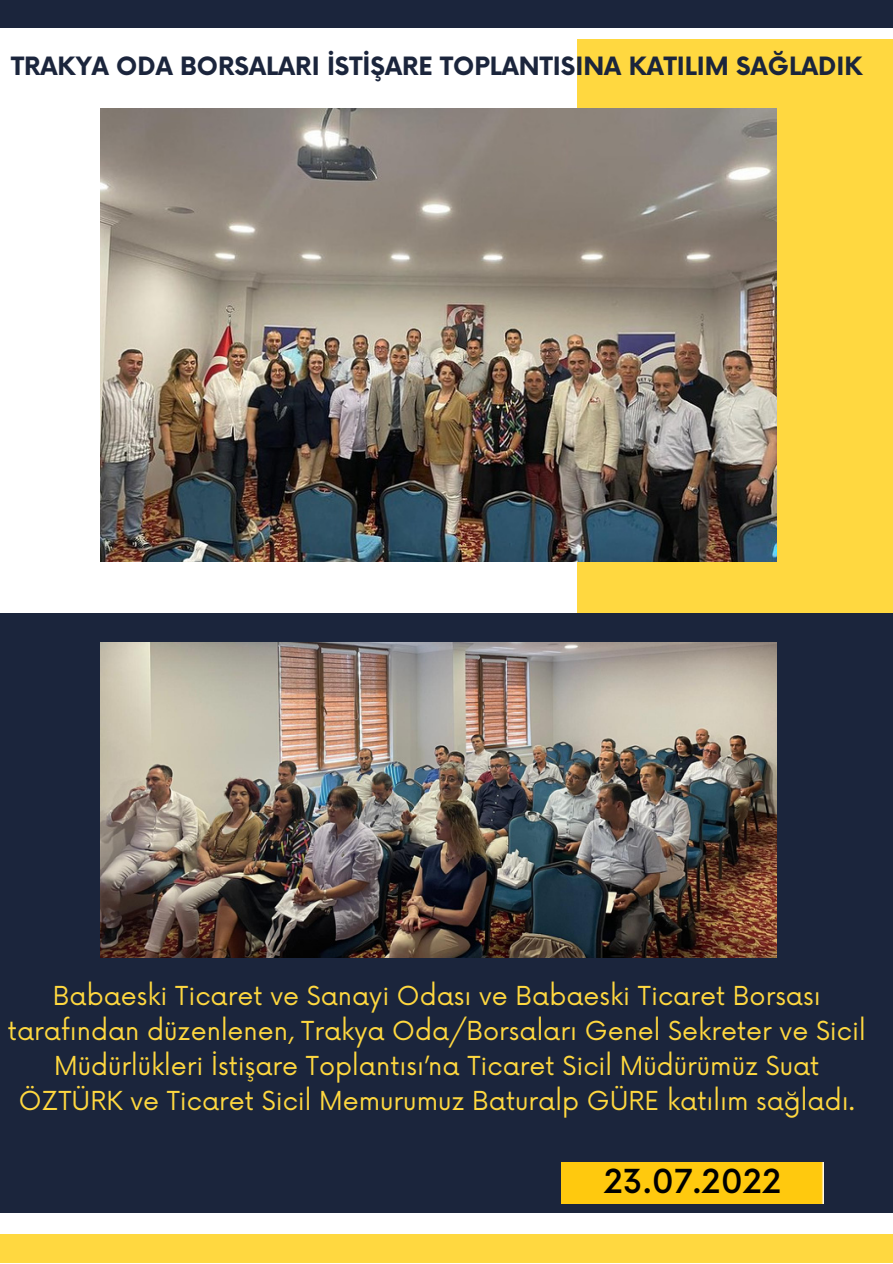
<style>
.page{position:relative;width:893px;height:1264px;background:#fff}
.page>*{position:absolute;margin:0;border:0;box-sizing:border-box;transform-origin:0 0}
.t1{font:500 32.25px "Now";color:#000}
.t2{font:25.5px/34.8px "Now";color:#ffd840;text-align:center}
.t3{font:700 24.6px "Now";color:#1b253c}
</style>
<div class="page">
<div style="left:577px;top:39px;width:315px;height:607px;background:#ffd840"></div>
<div style="left:0;top:0;width:892px;height:27px;background:#1b253c"></div>
<div style="left:0;top:1234px;width:892px;height:28px;background:#ffd840"></div>
<div style="left:0;top:613px;width:892px;height:599px;background:#1b253c"></div>
<img style="left:100px;top:642px;width:676px;height:315px">
<img style="left:100px;top:108px;width:676px;height:453px">
<div style="left:561px;top:1162px;width:262px;height:41px;background:#ffc90e"></div>
<p class="t3" style="left:11px;top:53px;width:852px">TRAKYA ODA BORSALARI İSTİŞARE TOPLANTISINA KATILIM SAĞLADIK</p>
<p class="t2" style="left:8px;top:979px;width:859px">Babaeski Ti caret ve Sanayi Odası ve Babaeski Ti caret Borsası tarafından düzenlenen, Trakya Oda/Borsaları Genel Sekreter ve Sici l Müdürlükleri İstişare Toplantısı’na Ticaret Sici l Müdürümüz Suat ÖZTÜRK ve Ticaret Sici l Memurumuz Baturalp GÜRE katılım sağladı.</p>
<p class="t1" style="left:603px;top:1163px;width:179px">23.07.2022</p>
</div>
